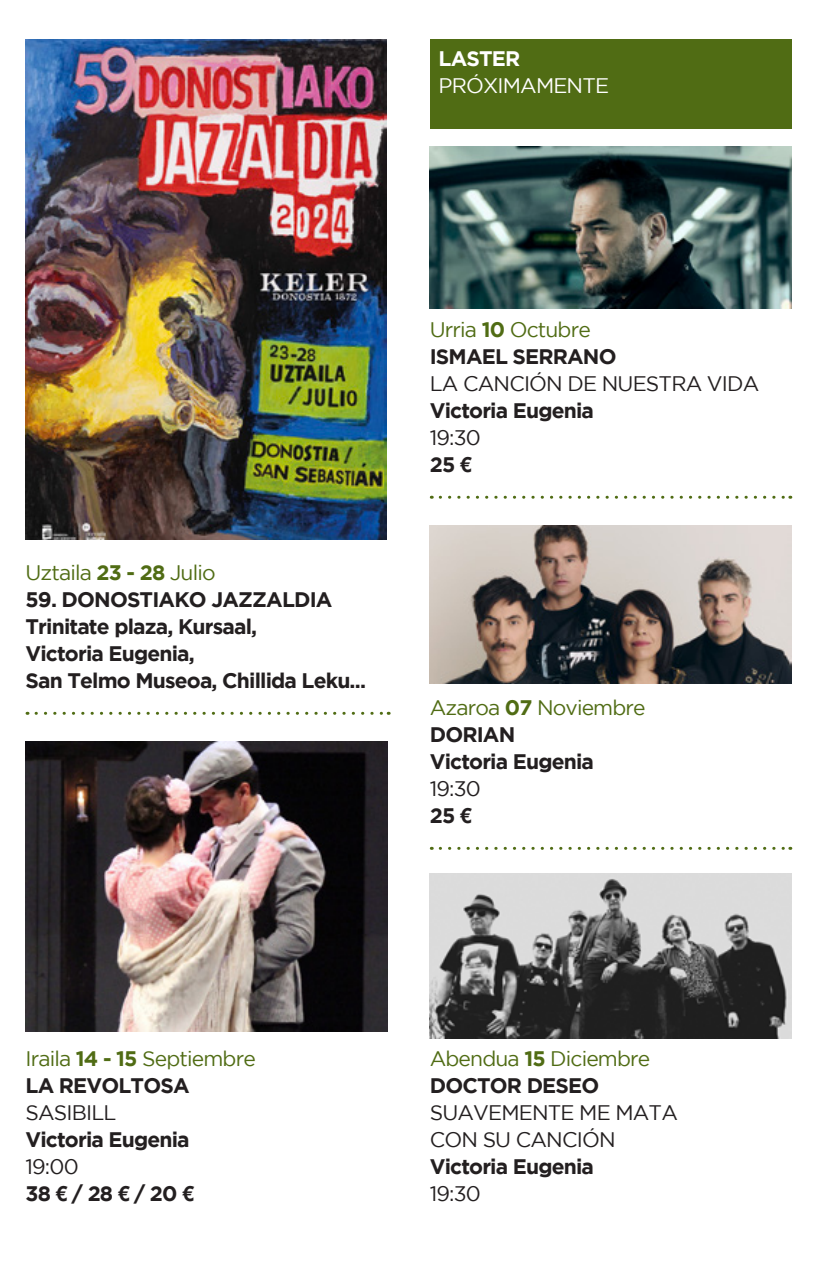
<style>
.page{position:relative;width:817px;height:1276px;background:#fff}
.page>*{position:absolute;margin:0;border:0;box-sizing:border-box;transform-origin:0 0}
.t1{font:700 21px "Gotham";letter-spacing:-.04em;color:#231f20}
.t2{font:21px "Gotham";letter-spacing:-.04em;color:#506c14}
.t3{font:21px "Gotham";letter-spacing:-.04em;color:#231f20}
.t4{font:21px "Gotham";letter-spacing:-.04em;color:#fff}
.t5{font:700 21px "Gotham";letter-spacing:-.04em;color:#fff}
.s1{font-weight:700}
.s2{font-family:"Helvetica Neue LT Std"}
</style>
<div class="page">
<img style="left:26px;top:40px;width:360px;height:499px">
<svg style="left:36px;top:712px;width:353px;height:3px"></svg>
<img style="left:26px;top:742px;width:362px;height:289px">
<div style="left:429px;top:40px;width:362px;height:89px;background:#506c14"></div>
<img style="left:429px;top:146px;width:362px;height:162px">
<svg style="left:440px;top:496px;width:350px;height:3px"></svg>
<img style="left:429px;top:526px;width:362px;height:158px">
<svg style="left:440px;top:847px;width:350px;height:3px"></svg>
<img style="left:429px;top:873px;width:362px;height:165px">
<p class="t5" style="left:438px;top:46px;width:83px">LASTER</p>
<p class="t4" style="left:438px;top:73px;width:172px">PRÓXIMAMENTE</p>
<p class="t2" style="left:26px;top:561px;width:192px">Uztaila <span class="s1">23 - 28</span> Julio</p>
<p class="t1" style="left:26px;top:587px;width:308px">59. DONOSTIAKO JAZZALDIA</p>
<p class="t1" style="left:26px;top:614px;width:233px">Trinitate plaza, Kursaal,</p>
<p class="t1" style="left:26px;top:641px;width:171px">Victoria Eugenia,</p>
<p class="t1" style="left:26px;top:668px;width:342px">San Telmo Museoa, Chillida Leku...</p>
<p class="t2" style="left:429px;top:318px;width:162px">Urria <span class="s1">10</span> Octubre</p>
<p class="t1" style="left:429px;top:344px;width:188px">ISMAEL SERRANO</p>
<p class="t3" style="left:429px;top:372px;width:331px">LA CANCIÓN DE NUESTRA VIDA</p>
<p class="t1" style="left:429px;top:398px;width:166px">Victoria Eugenia</p>
<p class="t3" style="left:429px;top:426px;width:52px">19:30</p>
<p class="t1" style="left:429px;top:452px;width:43px">25 <span class="s2">€</span></p>
<p class="t2" style="left:429px;top:696px;width:217px">Azaroa <span class="s1">07</span> Noviembre</p>
<p class="t1" style="left:429px;top:722px;width:87px">DORIAN</p>
<p class="t1" style="left:429px;top:749px;width:166px">Victoria Eugenia</p>
<p class="t3" style="left:429px;top:777px;width:52px">19:30</p>
<p class="t1" style="left:429px;top:803px;width:43px">25 <span class="s2">€</span></p>
<p class="t2" style="left:26px;top:1047px;width:232px">Iraila <span class="s1">14 - 15</span> Septiembre</p>
<p class="t1" style="left:26px;top:1073px;width:165px">LA REVOLTOSA</p>
<p class="t3" style="left:26px;top:1101px;width:92px">SASIBILL</p>
<p class="t1" style="left:26px;top:1127px;width:166px">Victoria Eugenia</p>
<p class="t3" style="left:26px;top:1155px;width:55px">19:00</p>
<p class="t1" style="left:26px;top:1181px;width:170px">38 <span class="s2">€</span> / 28 <span class="s2">€</span> / 20 <span class="s2">€</span></p>
<p class="t2" style="left:429px;top:1047px;width:222px">Abendua <span class="s1">15</span> Diciembre</p>
<p class="t1" style="left:429px;top:1073px;width:171px">DOCTOR DESEO</p>
<p class="t3" style="left:429px;top:1101px;width:249px">SUAVEMENTE ME MATA</p>
<p class="t3" style="left:429px;top:1128px;width:187px">CON SU CANCIÓN</p>
<p class="t1" style="left:429px;top:1154px;width:166px">Victoria Eugenia</p>
<p class="t3" style="left:429px;top:1182px;width:52px">19:30</p>
</div>
